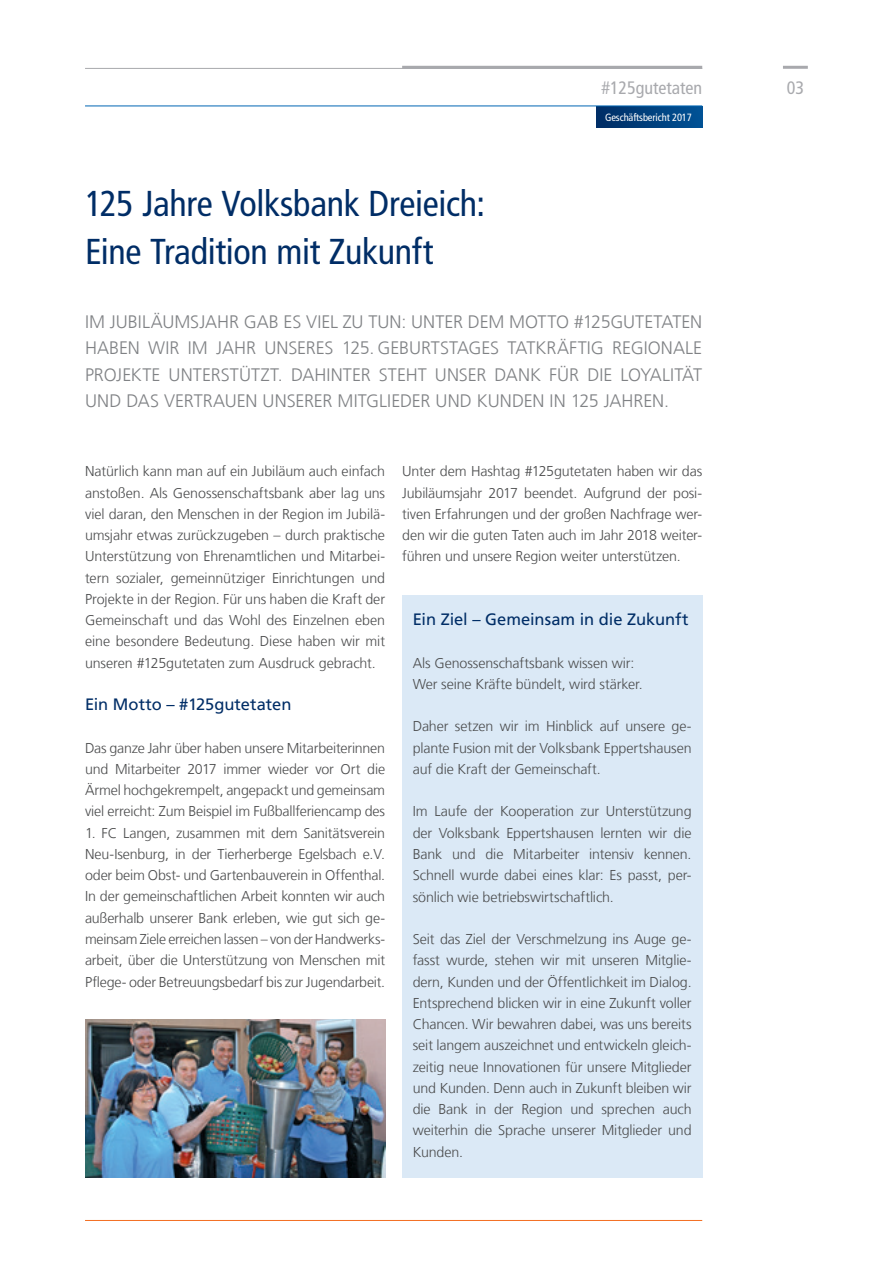
<style>
.page{position:relative;width:893px;height:1263px;background:#fff}
.page>*{position:absolute;margin:0;border:0;box-sizing:border-box;transform-origin:0 0}
.t1{font:condensed 36px/47.8px "Frutiger LT Com";letter-spacing:-.01em;color:#002d66}
.t2{font:300 18px/26.5px "Frutiger LT Com";letter-spacing:-.005em;color:#808285;text-align:justify}
.t3{font:condensed 18px "Frutiger LT Com";color:#a8a9ad}
.t4{font:16.5px "Frutiger LT Com";letter-spacing:-.005em;color:#002d66}
.t5{font:300 14.25px/21.3px "Frutiger LT Com";letter-spacing:-.01em;color:#4b4c4d;text-align:justify}
.t6{font:condensed 10.5px "Frutiger LT Com";letter-spacing:-.01em;color:#fff}
</style>
<div class="page">
<hr style="left:85px;top:1220px;width:617px;height:1px;background:#f36e21">
<img style="left:85px;top:1019px;width:300px;height:159px">
<div style="left:402px;top:595px;width:300px;height:583px;background:#dbe9f6"></div>
<div style="left:596px;top:106px;width:106px;height:22px;background:linear-gradient(to right,#002d64,#005295)"></div>
<hr style="left:85px;top:106px;width:617px;height:1px;background:#0166b3">
<hr style="left:85px;top:68px;width:617px;height:1px;background:#a8a9ad">
<hr style="left:783px;top:66px;width:25px;height:3px;background:#a8a9ad">
<hr style="left:402px;top:66px;width:300px;height:3px;background:#a8a9ad">
<p class="t3" style="left:601px;top:77px;width:102px">#125gutetaten</p>
<p class="t3" style="left:787px;top:77px;width:19px">03</p>
<h1 class="t1" style="left:85px;top:180px;width:401px">125 Jahre Volksbank Dreieich:<br>Eine Tradition mit Zukunft</h1>
<p class="t6" style="left:605px;top:111px;width:88px">Geschäftsbericht 2017</p>
<p class="t2" style="left:85px;top:308px;width:619px">IM JUBILÄUMSJAHR GAB ES VIEL ZU TUN: UNTER DEM MOTTO #125GUTETATEN HABEN WIR IM JAHR UNSERES 125. GEBURTSTAGES TATKRÄFTIG REGIONALE PROJEKTE UNTERSTÜTZT. DAHINTER STEHT UNSER DANK FÜR DIE LOYALITÄT UND DAS VERTRAUEN UNSERER MITGLIEDER UND KUNDEN IN 125 JAHREN.</p>
<p class="t5" style="left:85px;top:461px;width:302px">Natürlich kann man auf ein Jubiläum auch einfach anstoßen. Als Genossenschaftsbank aber lag uns viel daran, den Menschen in der Region im Jubilä&shy;umsjahr etwas zurückzugeben – durch praktische Unterstützung von Ehrenamtlichen und Mitarbei&shy;tern sozialer, gemeinnütziger Einrichtungen und Projekte in der Region. Für uns haben die Kraft der Gemeinschaft und das Wohl des Einzelnen eben eine besondere Bedeutung. Diese haben wir mit unseren #125gutetaten zum Ausdruck gebracht.</p>
<p class="t4" style="left:85px;top:695px;width:208px">Ein Motto – #125gutetaten</p>
<p class="t5" style="left:85px;top:737px;width:302px">Das ganze Jahr über haben unsere Mitarbeiterinnen und Mitarbeiter 2017 immer wieder vor Ort die Ärmel hochgekrempelt, angepackt und gemeinsam viel erreicht: Zum Beispiel im Fußball ferien camp des</p>
<p class="t5" style="left:85px;top:822px;width:302px">1. FC Langen, zusammen mit dem Sanitätsverein Neu-Isenburg, in der Tierherberge Egelsbach e. V. oder beim Obst- und Gartenbauverein in Offenthal.<br>In der gemeinschaftlichen Arbeit konnten wir auch außerhalb unserer Bank erleben, wie gut sich ge&shy;meinsam Ziele erreichen lassen – von der Handwerks&shy;arbeit, über die Unterstützung von Menschen mit Pflege- oder Betreuungsbedarf bis zur Jugendarbeit.</p>
<p class="t5" style="left:402px;top:461px;width:302px">Unter dem Hashtag #125gutetaten haben wir das Jubiläumsjahr 2017 beendet. Aufgrund der posi&shy;tiven Erfahrungen und der großen Nachfrage wer&shy;den wir die guten Taten auch im Jahr 2018 weiter&shy;führen und unsere Region weiter unter stützen.</p>
<p class="t4" style="left:413px;top:610px;width:277px">Ein Ziel – Gemeinsam in die Zukunft</p>
<p class="t5" style="left:413px;top:652px;width:231px">Als Genossenschaftsbank wissen wir:<br>Wer seine Kräfte bündelt, wird stärker.</p>
<p class="t5" style="left:413px;top:716px;width:280px">Daher setzen wir im Hinblick auf unsere ge&shy;plante Fusion mit der Volksbank Eppertshausen auf die Kraft der Gemeinschaft.</p>
<p class="t5" style="left:413px;top:801px;width:280px">Im Laufe der Kooperation zur Unterstützung der Volksbank Eppertshausen lernten wir die Bank und die Mitarbeiter intensiv kennen.<br>Schnell wurde dabei eines klar: Es passt, per&shy;sönlich wie betriebswirtschaftlich.</p>
<p class="t5" style="left:413px;top:928px;width:280px">Seit das Ziel der Verschmelzung ins Auge ge&shy;fasst wurde, stehen wir mit unseren Mitglie&shy;dern, Kunden und der Öffentlichkeit im Dialog.<br>Entsprechend blicken wir in eine Zukunft voller Chancen. Wir bewahren dabei, was uns bereits seit langem auszeichnet und entwickeln gleich&shy;zeitig neue Inno vationen für unsere Mitglieder und Kunden. Denn auch in Zukunft bleiben wir die Bank in der Region und sprechen auch weiterhin die Sprache unserer Mitglieder und Kunden.</p>
</div>
